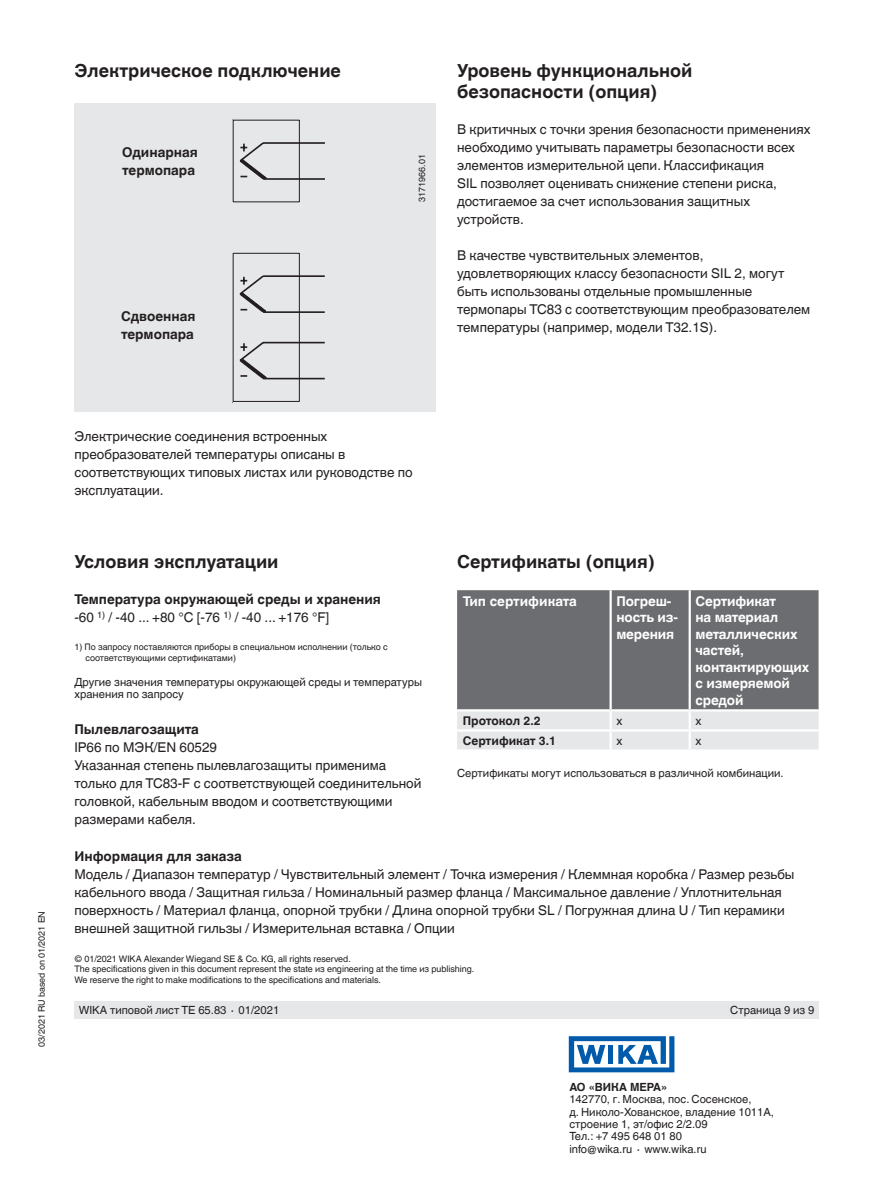
<style>
.page{position:relative;width:893px;height:1188px;background:#fff}
.page>*{position:absolute;margin:0;border:0;box-sizing:border-box;transform-origin:0 0}
.t1{font:700 18px/21px "Helvetica World";color:#231f20}
.t2{font:13.5px/18px "Helvetica World";color:#231f20}
.t3{font:700 13.5px/18px "Helvetica World";color:#231f20}
.t4{font:700 13.5px/16.5px "Helvetica World";letter-spacing:-.01em;color:#fff}
.t5{font:700 12px "Helvetica World";color:#231f20}
.t6{font:12px "Helvetica World";color:#231f20}
.t7{font:11.25px/12.3px "Helvetica World";color:#231f20}
.t8{font:700 11.25px "Helvetica World";color:#231f20}
.t9{font:9px/10.5px "Helvetica World";color:#231f20}
.s1{font-weight:400}
</style>
<div class="page">
<div style="left:74px;top:1001px;width:745px;height:17px;background:#e6e7e9"></div>
<svg style="left:569px;top:1036px;width:105px;height:36px"></svg>
<div style="left:74px;top:103px;width:362px;height:309px;background:#e6e7e9"></div>
<hr style="left:233px;top:120px;width:1px;height:82px;background:#231f20">
<hr style="left:299px;top:120px;width:1px;height:82px;background:#231f20">
<hr style="left:233px;top:253px;width:1px;height:148px;background:#231f20">
<hr style="left:299px;top:253px;width:1px;height:148px;background:#231f20">
<hr style="left:233px;top:120px;width:66px;height:1px;background:#231f20">
<hr style="left:233px;top:201px;width:66px;height:1px;background:#231f20">
<hr style="left:233px;top:253px;width:66px;height:1px;background:#231f20">
<hr style="left:233px;top:401px;width:66px;height:1px;background:#231f20">
<svg style="left:238px;top:141px;width:87px;height:240px"></svg>
<div style="left:457px;top:590px;width:362px;height:119px;background:#6c6d70"></div>
<hr style="left:609px;top:590px;width:3px;height:119px;background:#fff">
<hr style="left:689px;top:590px;width:2px;height:119px;background:#fff">
<svg style="left:457px;top:712px;width:362px;height:38px;background:#e8e8ea"></svg>
<hr style="left:690px;top:749px;width:129px;height:3px;background:#fff">
<h1 class="t1" style="left:74px;top:60px;width:268px">Электрическое подключение</h1>
<p class="t3" style="left:122px;top:143px;width:77px">Одинарная термопара</p>
<p class="t3" style="left:121px;top:308px;width:76px">Сдвоенная термопара</p>
<p class="t9" style="left:417px;top:202px;width:49px;rotate:-90deg">3171966.01</p>
<h1 class="t1" style="left:457px;top:60px;width:237px">Уровень функциональной безопасности (опция)</h1>
<p class="t2" style="left:457px;top:120px;width:355px">В критичных с точки зрения безопасности применениях необходимо учитывать параметры безопасности всех элементов измерительной цепи. Классификация<br>SIL позволяет оценивать снижение степени риска, достигаемое за счет использования защитных устройств.</p>
<p class="t2" style="left:457px;top:246px;width:355px">В качестве чувствительных элементов, удовлетворяющих классу безопасности SIL 2, могут быть использованы отдельные промышленные термопары TC83 с соответствующим преобразователем температуры (например, модели T32.1S).</p>
<p class="t9" style="left:36px;top:1047px;width:137px;rotate:-90deg">03/2021 RU based on 01/2021 EN</p>
<p class="t2" style="left:74px;top:427px;width:340px">Электрические соединения встроенных преобразователей температуры описаны в соответствующих типовых листах или руководстве по эксплуатации.</p>
<h1 class="t1" style="left:74px;top:551px;width:206px">Условия эксплуатации</h1>
<p class="t3" style="left:74px;top:590px;width:308px">Температура окружающей среды и хранения <span class="s1">-60</span> <sup>1)</sup> <span class="s1">/ -40 ... +80 °C [-76</span> <sup>1)</sup> <span class="s1">/ -40 ... +176 °F]</span></p>
<p class="t9" style="left:85px;top:642px;width:304px;text-indent:-11px">1) По запросу поставляются приборы в специальном исполнении (только с соответствующими сертификатами)</p>
<p class="t7" style="left:74px;top:676px;width:349px">Другие значения температуры окружающей среды и температуры хранения по запросу</p>
<p class="t3" style="left:74px;top:720px;width:126px">Пылевлагозащита</p>
<p class="t2" style="left:74px;top:738px;width:349px">IP66 по МЭК/EN 60529<br>Указанная степень пылевлагозащиты применима только для TC83-F с соответствующей соединительной головкой, кабельным вводом и соответствующими размерами кабеля.</p>
<h1 class="t1" style="left:457px;top:551px;width:199px">Сертификаты (опция)</h1>
<p class="t4" style="left:463px;top:593px;width:115px">Тип сертификата</p>
<p class="t4" style="left:616px;top:593px;width:63px">Погреш&shy;ность из&shy;мерения</p>
<p class="t4" style="left:695px;top:593px;width:115px">Сертификат<br>на материал металлических частей, контактирующих с измеряемой средой</p>
<p class="t5" style="left:463px;top:714px;width:79px">Протокол 2.2</p>
<p class="t6" style="left:616px;top:714px;width:7px">x</p>
<p class="t6" style="left:695px;top:714px;width:7px">x</p>
<p class="t5" style="left:463px;top:734px;width:95px">Сертификат 3.1</p>
<p class="t6" style="left:616px;top:734px;width:7px">x</p>
<p class="t6" style="left:695px;top:734px;width:7px">x</p>
<p class="t7" style="left:457px;top:767px;width:328px">Сертификаты могут использоваться в различной комбинации.</p>
<p class="t3" style="left:74px;top:848px;width:169px">Информация для заказа</p>
<p class="t2" style="left:74px;top:866px;width:722px">Модель / Диапазон температур / Чувствительный элемент / Точка измерения / Клеммная коробка / Размер резьбы кабельного ввода / Защитная гильза / Номинальный размер фланца / Максимальное давление / Уплотнительная поверхность / Материал фланца, опорной трубки / Длина опорной трубки SL / Погружная длина U / Тип керамики внешней защитной гильзы / Измерительная вставка / Опции</p>
<p class="t9" style="left:74px;top:953px;width:401px">© 01/2021 WIKA Alexander Wiegand SE &amp; Co. KG, all rights reserved.<br>The specifications given in this document represent the state из engineering at the time из publishing.<br>We reserve the right to make modifications to the specifications and materials.</p>
<p class="t7" style="left:79px;top:1004px;width:202px">WIKA типовой лист TE 65.83 ∙ 01/2021</p>
<p class="t7" style="left:730px;top:1004px;width:86px">Страница 9 из 9</p>
<p class="t8" style="left:569px;top:1081px;width:99px">АО «ВИКА МЕРА»</p>
<p class="t7" style="left:569px;top:1093px;width:206px">142770, г. Москва, пос. Сосенское,<br>д. Николо-Хованское, владение 1011А, строение 1, эт/офис 2/2.09<br>Тел.: +7 495 648 01 80<br>info@wika.ru ∙ www.wika.ru</p>
</div>
